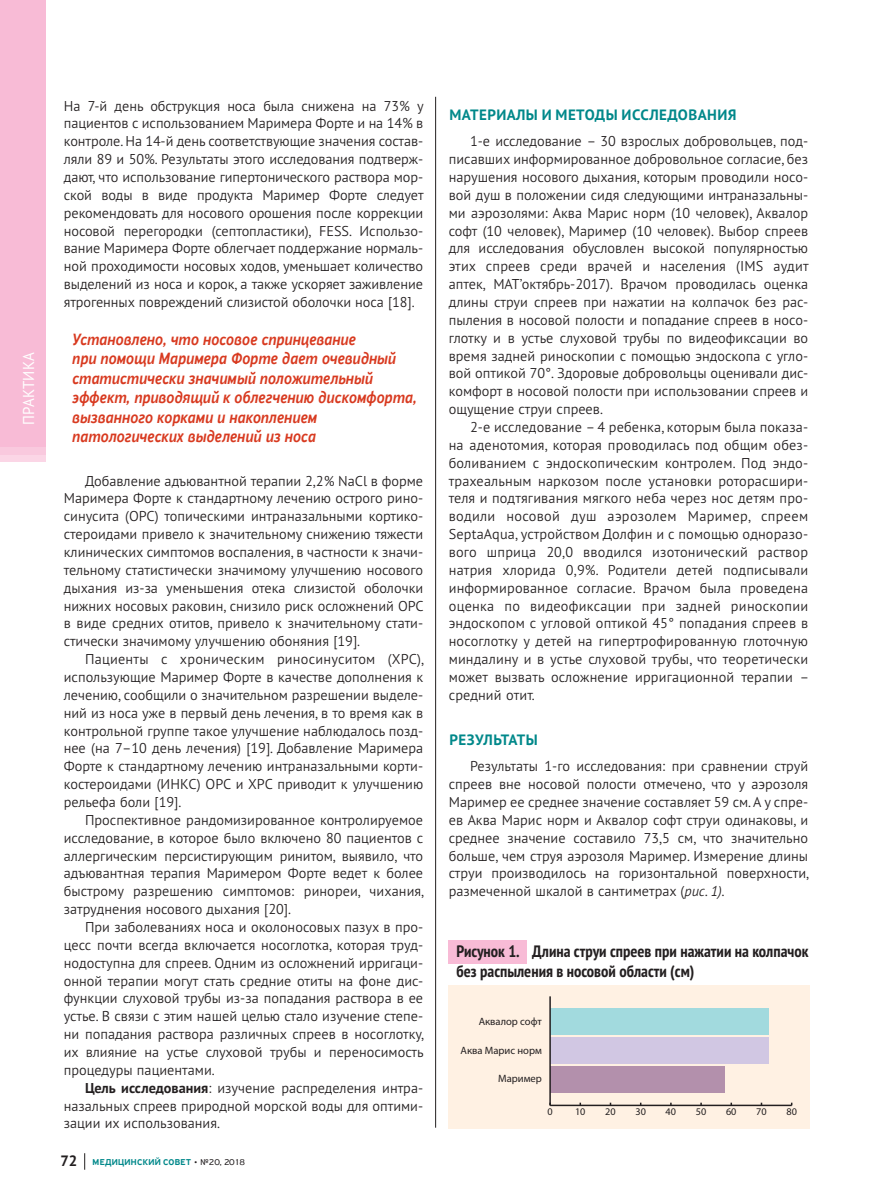
<style>
.page{position:relative;width:872px;height:1191px;background:#fff}
.page>*{position:absolute;margin:0;border:0;box-sizing:border-box;transform-origin:0 0}
.t1{font:italic 500 17.25px/19.5px "PF Highway Sans Pro";color:#d83a20;scale:.88 1}
.t2{font:700 condensed 16.5px/19.5px "PT Sans Pro";color:#231f20}
.t3{font:15.75px "PT Sans Pro";letter-spacing:.02em;color:#fff;scale:.95 1}
.t4{font:700 15px "PT Sans Pro";letter-spacing:.03em;color:#00888a}
.t5{font:300 14.25px/17.9px "PT Sans Pro";color:#231f20;text-align:justify}
.t6{font:10.65px "Myriad Pro";color:#231f20}
.t7{font:10.2px "Myriad Pro";color:#231f20}
.t8{font:500 9px "PF Highway Sans Pro";letter-spacing:.03em;color:#00888a}
.s1{font-weight:700}
.s2{font-family:"PT Sans Pro";font-weight:700;font-size:15px;color:#231f20}
.s3{font-weight:400;color:#231f20}
.s4{font-style:italic}
</style>
<div class="page">
<hr style="left:435px;top:97px;width:1px;height:1030px;background:#231f20">
<svg style="left:84px;top:1153px;width:1px;height:16px"></svg>
<div style="left:0;top:0;width:46px;height:446px;background:#f8bbd6"></div>
<div style="left:448px;top:940px;width:78px;height:23px;background:#f8bbd6"></div>
<div style="left:448px;top:985px;width:361px;height:143px;background:#fff1e3"></div>
<div style="left:550px;top:1066px;width:175px;height:27px;background:#b390ac"></div>
<div style="left:550px;top:1037px;width:218px;height:27px;background:#d1c7e3"></div>
<div style="left:550px;top:1008px;width:218px;height:27px;background:#a2dade"></div>
<hr style="left:550px;top:1104px;width:241px;height:2px;background:#231f20">
<hr style="left:549px;top:996px;width:2px;height:109px;background:#231f20">
<p class="t3" style="left:19px;top:425px;width:79px;rotate:-90deg">ПРАКТИКА</p>
<p class="t5" style="left:64px;top:98px;width:361px">На 7-й день обструкция носа была снижена на 73% у пациентов с использованием Маримера Форте и на 14% в контроле. На 14-й день соответствующие значения состав&shy;ляли 89 и 50%. Результаты этого исследования подтверж&shy;дают, что использование гипертонического раствора мор&shy;ской воды в виде продукта Маример Форте следует рекомендовать для носового орошения после коррекции носовой перегородки (септопластики), FESS. Использо&shy;вание Маримера Форте облегчает поддержание нормаль&shy;ной проходимости носовых ходов, уменьшает количество выделений из носа и корок, а также ускоряет заживление ятрогенных повреждений слизистой оболочки носа [18].</p>
<p class="t1" style="left:72px;top:331px;width:393px">Установлено, что носовое спринцевание<br>при помощи Маримера Форте дает очевидный статистически значимый положительный эффект, приводящий к облегчению дискомфорта, вызванного корками и накоплением патологических выделений из носа</p>
<p class="t5" style="left:64px;top:473px;width:361px;text-indent:21px">Добавление адъювантной терапии 2,2% NaCl в форме Маримера Форте к стандартному лечению острого рино&shy;синусита (ОРС) топическими интраназальными кортико&shy;стероидами привело к значительному снижению тяжести клинических симптомов воспаления, в частности к значи&shy;тельному статистически значимому улучшению носового дыхания из-за уменьшения отека слизистой оболочки нижних носовых раковин, снизило риск осложнений ОРС в виде средних отитов, привело к значительному стати&shy;стически значимому улучшению обоняния [19].</p>
<p class="t5" style="left:64px;top:652px;width:362px;text-indent:21px">Пациенты с хроническим риносинуситом (ХРС), использующие Маример Форте в качестве дополнения к лечению, сообщили о значительном разрешении выделе&shy;ний из носа уже в первый день лечения, в то время как в контрольной группе такое улучшение наблюдалось позд&shy;нее (на 7–10 день лечения) [19]. Добавление Маримера Форте к стандартному лечению интраназальными корти&shy;костероидами (ИНКС) ОРС и ХРС приводит к улучшению рельефа боли [19].</p>
<p class="t5" style="left:64px;top:812px;width:362px;text-indent:21px">Проспективное рандомизированное контролируемое исследование, в которое было включено 80 пациентов с аллергическим персистирующим ринитом, выявило, что адъювантная терапия Маримером Форте ведет к более быстрому разрешению симптомов: ринореи, чихания, затруднения носового дыхания [20].</p>
<p class="t5" style="left:64px;top:919px;width:362px;text-indent:21px">При заболеваниях носа и околоносовых пазух в про&shy;цесс почти всегда включается носоглотка, которая труд&shy;нодоступна для спреев. Одним из осложнений ирригаци&shy;онной терапии могут стать средние отиты на фоне дис&shy;функции слуховой трубы из-за попадания раствора в ее устье. В связи с этим нашей целью стало изучение степе&shy;ни попадания раствора различных спреев в носоглотку, их влияние на устье слуховой трубы и переносимость процедуры пациентами.</p>
<p class="t5" style="left:64px;top:1080px;width:361px;text-indent:21px"><span class="s1">Цель исследования</span>: изучение распределения интра&shy;назальных спреев природной морской воды для оптими&shy;зации их использования.</p>
<p class="t8" style="left:61px;top:1157px;width:186px"><span class="s2">72</span> МЕДИЦИНСКИЙ СОВЕТ <span class="s3">• №20, 2018</span></p>
<p class="t4" style="left:449px;top:109px;width:289px">МАТЕРИАЛЫ И МЕТОДЫ ИССЛЕДОВАНИЯ</p>
<p class="t5" style="left:449px;top:134px;width:361px;text-indent:21px">1-е исследование – 30 взрослых добровольцев, под&shy;писавших информированное добровольное согласие, без нарушения носового дыхания, которым проводили носо&shy;вой душ в положении сидя следующими интраназальны&shy;ми аэрозолями: Аква Марис норм (10 человек), Аквалор софт (10 человек), Маример (10 человек). Выбор спреев для исследования обусловлен высокой популярностью этих спреев среди врачей и населения (IMS аудит аптек, MAT’октябрь-2017). Врачом проводилась оценка длины струи спреев при нажатии на колпачок без рас&shy;пыления в носовой полости и попадание спреев в носо&shy;глотку и в устье слуховой трубы по видеофиксации во время задней риноскопии с помощью эндоскопа с угло&shy;вой оптикой 70°. Здоровые добровольцы оценивали дис&shy;комфорт в носовой полости при использовании спреев и ощущение струи спреев.</p>
<p class="t5" style="left:449px;top:420px;width:362px;text-indent:21px">2-е исследование – 4 ребенка, которым была показа&shy;на аденотомия, которая проводилась под общим обез&shy;боливанием с эндоскопическим контролем. Под эндо&shy;трахеальным наркозом после установки роторасшири&shy;теля и подтягивания мягкого неба через нос детям про&shy;водили носовой душ аэрозолем Маример, спреем SeptaAqua, устройством Долфин и с помощью одноразо&shy;вого шприца 20,0 вводился изотонический раствор натрия хлорида 0,9%. Родители детей подписывали информированное согласие. Врачом была проведена оценка по видеофиксации при задней риноскопии эндоскопом с угловой оптикой 45° попадания спреев в носоглотку у детей на гипертрофированную глоточную миндалину и в устье слуховой трубы, что теоретически может вызвать осложнение ирригационной терапии – средний отит.</p>
<p class="t4" style="left:449px;top:734px;width:90px">РЕЗУЛЬТАТЫ</p>
<p class="t5" style="left:449px;top:759px;width:362px;text-indent:21px">Результаты 1-го исследования: при сравнении струй спреев вне носовой полости отмечено, что у аэрозоля Маример ее среднее значение составляет 59 см. А у спре&shy;ев Аква Марис норм и Аквалор софт струи одинаковы, и среднее значение составило 73,5 см, что значительно больше, чем струя аэрозоля Маример. Измерение длины струи производилось на горизонтальной поверхности, размеченной шкалой в сантиметрах (<span class="s4">рис. 1).</span></p>
<p class="t2" style="left:456px;top:941px;width:353px">Рисунок 1. Длина струи спреев при нажатии на колпачок без распыления в носовой области (см)</p>
<p class="t6" style="left:479px;top:1015px;width:65px">Аквалор софт</p>
<p class="t6" style="left:460px;top:1043px;width:83px">Аква Марис норм</p>
<p class="t6" style="left:498px;top:1072px;width:45px">Маример</p>
<p class="t7" style="left:547px;top:1105px;width:7px">0</p>
<p class="t7" style="left:575px;top:1105px;width:12px">10</p>
<p class="t7" style="left:605px;top:1105px;width:12px">20</p>
<p class="t7" style="left:635px;top:1105px;width:12px">30</p>
<p class="t7" style="left:665px;top:1105px;width:12px">40</p>
<p class="t7" style="left:696px;top:1105px;width:12px">50</p>
<p class="t7" style="left:726px;top:1105px;width:12px">60</p>
<p class="t7" style="left:756px;top:1105px;width:12px">70</p>
<p class="t7" style="left:786px;top:1105px;width:12px">80</p>
</div>
